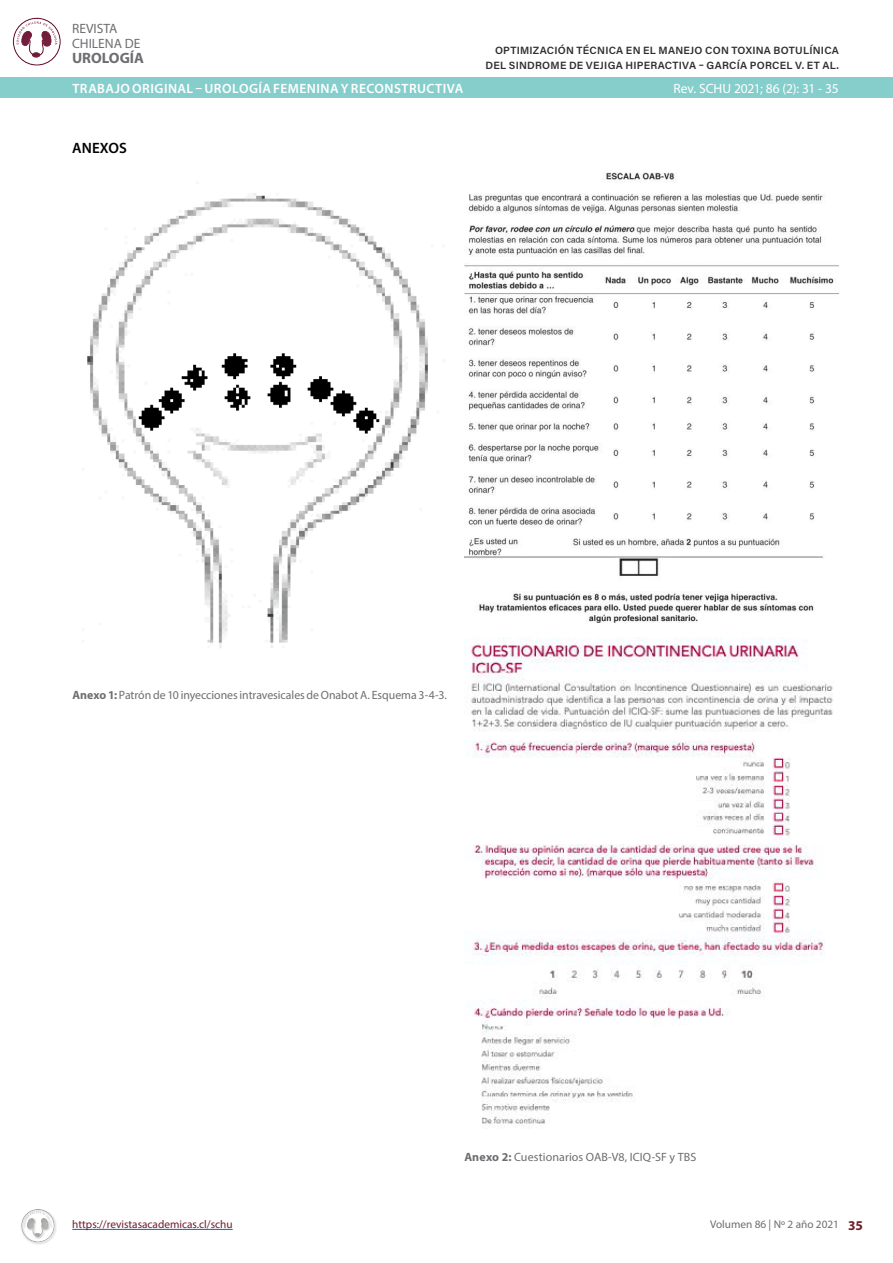
<style>
.page{position:relative;width:893px;height:1263px;background:#fff}
.page>*{position:absolute;margin:0;border:0;box-sizing:border-box;transform-origin:0 0}
.t1{font:700 15px "Myriad Pro";color:#6d6e71}
.t2{font:600 15px "Myriad Pro";letter-spacing:-.005em;color:#000}
.t3{font:600 13.5px "Myriad Pro";letter-spacing:.035em;color:#fff}
.t4{font:13.5px "Myriad Pro";letter-spacing:-.005em;color:#fff}
.t5{font:13.5px/15px "Myriad Pro";color:#6d6e71}
.t6{font:12px "Myriad Pro";color:#6d6e71}
.t7{font:11.25px "Myriad Pro";color:#711c28}
.t8{font:11.25px "Myriad Pro";color:#6d6e71}
.t9{font:600 10.5px/15px "Acumin Pro";letter-spacing:.025em;color:#2e2e2f;text-align:right}
.s1{font-weight:700}
.s2{font-weight:700;font-size:13.5px;color:#711c28}
</style>
<div class="page">
<div style="left:0;top:1190px;width:79px;height:61px;background:#000;opacity:.07"></div>
<svg style="left:24px;top:1211px;width:28px;height:26px"></svg>
<hr style="left:72px;top:1229px;width:161px;height:1px;background:#0563c1">
<svg style="left:16px;top:21px;width:42px;height:36px"></svg>
<div style="left:0;top:77px;width:893px;height:21px;background:#86cecc"></div>
<img style="left:465px;top:172px;width:373px;height:451px">
<img style="left:465px;top:638px;width:369px;height:486px">
<img style="left:87px;top:193px;width:341px;height:455px">
<p class="t5" style="left:72px;top:20px;width:70px">REVISTA<br>CHILENA DE</p>
<p class="t1" style="left:72px;top:48px;width:74px">UROLOGÍA</p>
<p class="t9" style="left:486px;top:42px;width:355px">OPTIMIZACIÓN TÉCNICA EN EL MANEJO CON TOXINA BOTULÍNICA<br>DEL SINDROME DE VEJIGA HIPERACTIVA – GARCÍA PORCEL V. ET AL.</p>
<p class="t3" style="left:72px;top:80px;width:392px">TRABAJO ORIGINAL – UROLOGÍA FEMENINA Y RECONSTRUCTIVA</p>
<p class="t4" style="left:673px;top:80px;width:167px">Rev. SCHU 2021; 86 (2): 31 - 35</p>
<p class="t2" style="left:72px;top:138px;width:56px">ANEXOS</p>
<p class="t6" style="left:73px;top:688px;width:376px"><span class="s1">Anexo 1:</span> Patrón de 10 inyecciones intravesicales de Onabot A. Esquema 3-4-3.</p>
<p class="t6" style="left:464px;top:1150px;width:234px"><span class="s1">Anexo 2:</span> Cuestionarios OAB-V8, ICIQ-SF y TBS</p>
<p class="t7" style="left:72px;top:1217px;width:162px">https://revistasacademicas.cl/schu</p>
<p class="t8" style="left:710px;top:1217px;width:154px">Volumen 86 | Nº 2 año 2021 <span class="s2">35</span></p>
</div>
